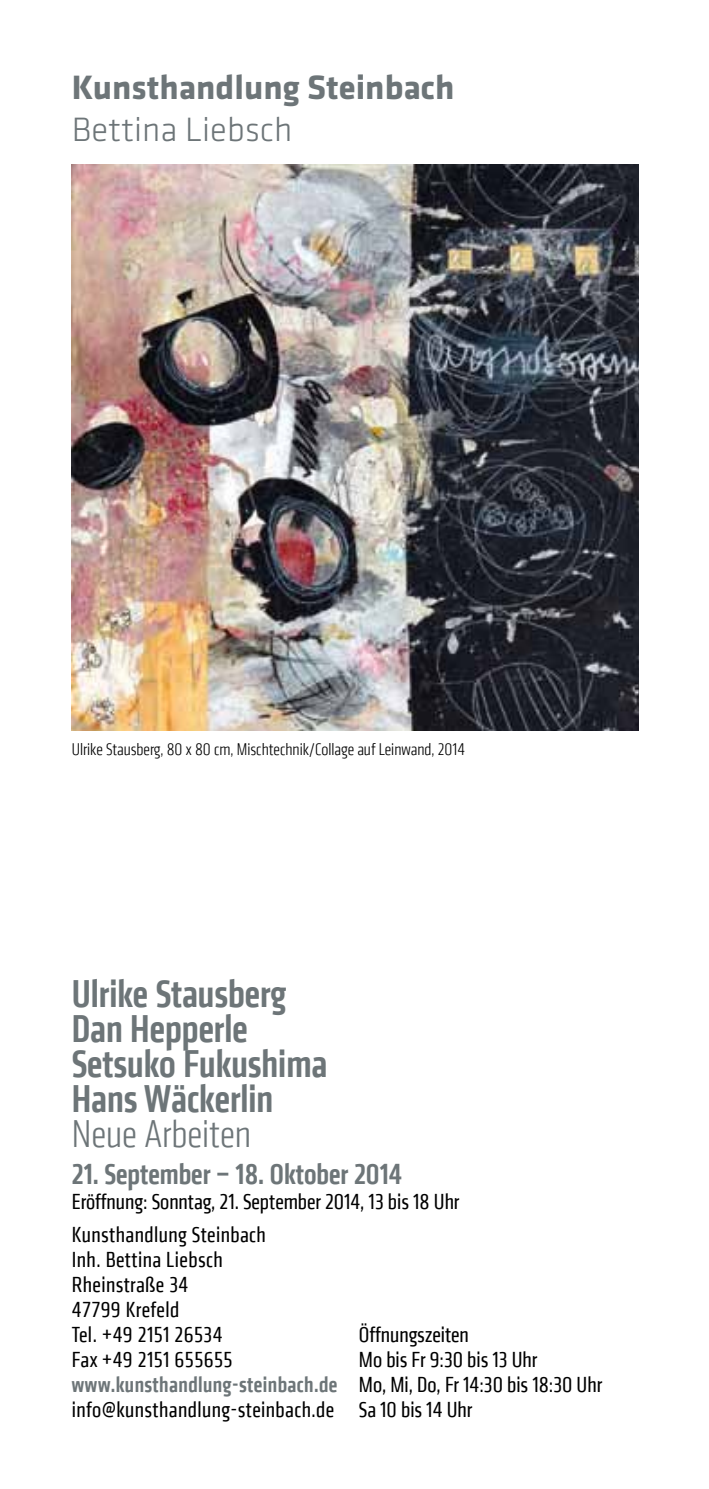
<style>
.page{position:relative;width:709px;height:1489px;background:#fff}
.page>*{position:absolute;margin:0;border:0;box-sizing:border-box;transform-origin:0 0}
.t1{font:500 condensed 40px/35px "Klavika CH";color:#6d7578}
.t2{font:300 condensed 40px "Klavika CH";color:#6d7578}
.t3{font:700 35px "Klavika";color:#6d7578}
.t4{font:300 35px "Klavika";color:#6d7578}
.t5{font:500 condensed 30px "Klavika CH";color:#6d7578}
.t6{font:condensed 22.5px/25px "Klavika CH";letter-spacing:.015em;color:#000}
.t7{font:500 condensed 22.5px "Klavika CH";letter-spacing:.02em;color:#6d7578}
.t8{font:300 condensed 17.5px "Klavika CH";color:#000}
</style>
<div class="page">
<img style="left:72px;top:164px;width:567px;height:566px">
<h2 class="t3" style="left:72px;top:62px;width:384px">Kunsthandlung Steinbach</h2>
<h2 class="t4" style="left:72px;top:108px;width:222px">Bettina Liebsch</h2>
<p class="t8" style="left:72px;top:739px;width:395px">Ulrike Stausberg, 80 x 80 cm, Mischtechnik/Collage auf Leinwand, 2014</p>
<h1 class="t1" style="left:72px;top:975px;width:257px">Ulrike Stausberg<br>Dan Hepperle<br>Setsuko Fukushima<br>Hans Wäckerlin</h1>
<h1 class="t2" style="left:72px;top:1111px;width:181px">Neue Arbeiten</h1>
<h3 class="t5" style="left:72px;top:1155px;width:332px">21. September – 18. Oktober 2014</h3>
<p class="t6" style="left:72px;top:1189px;width:389px">Eröffnung: Sonntag, 21. September 2014, 13 bis 18 Uhr</p>
<p class="t6" style="left:72px;top:1221px;width:196px">Kunsthandlung Steinbach<br>Inh. Bettina Liebsch<br>Rheinstraße 34<br>47799 Krefeld<br>Tel. +49 2151 26534<br>Fax +49 2151 655655</p>
<p class="t7" style="left:72px;top:1369px;width:267px">www.kunsthandlung-steinbach.de</p>
<p class="t6" style="left:72px;top:1396px;width:264px">info@kunsthandlung-steinbach.de</p>
<p class="t6" style="left:359px;top:1321px;width:245px">Öffnungszeiten<br>Mo bis Fr 9:30 bis 13 Uhr<br>Mo, Mi, Do, Fr 14:30 bis 18:30 Uhr<br>Sa 10 bis 14 Uhr</p>
</div>
